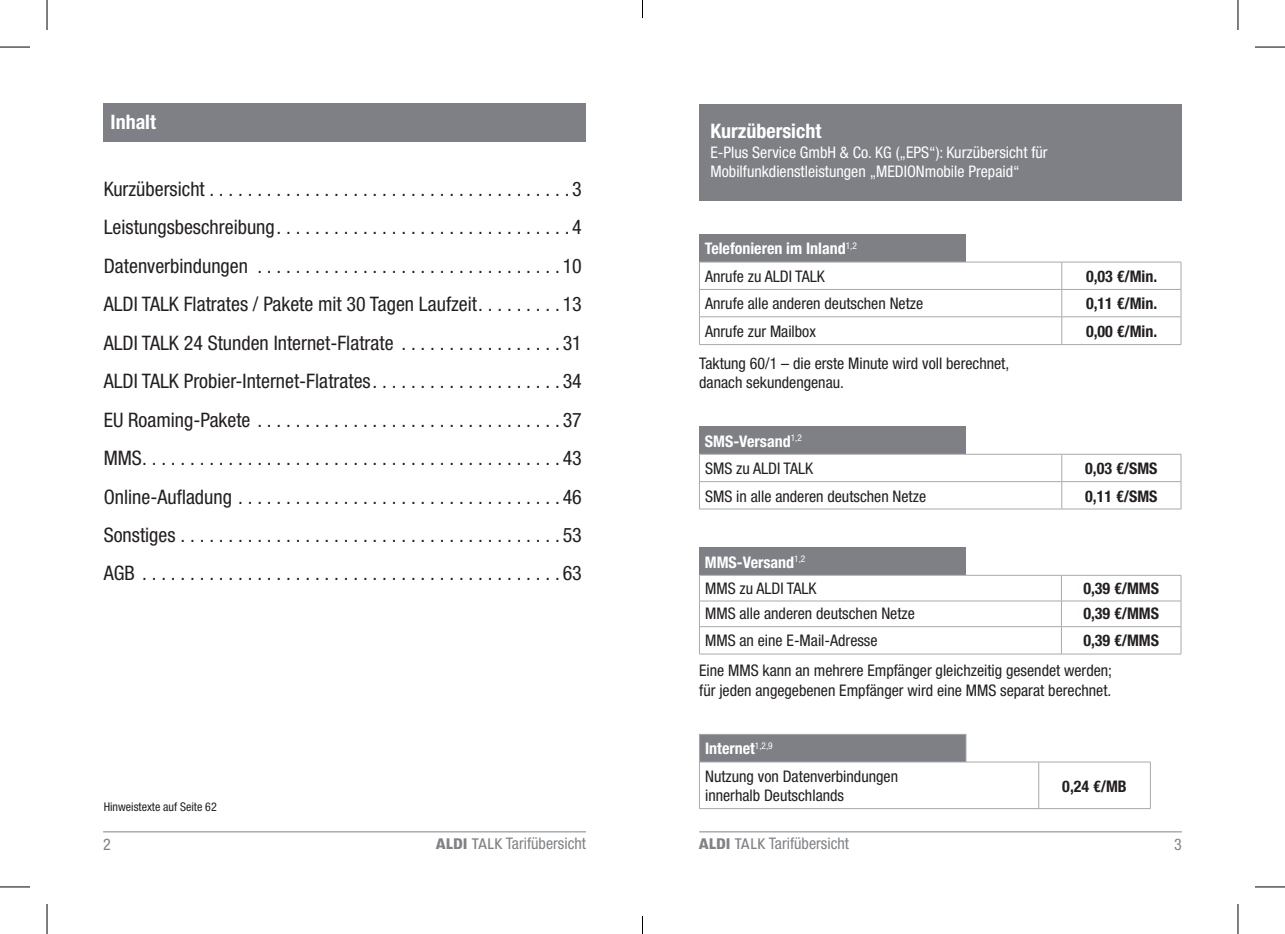
<style>
.page{position:relative;width:1285px;height:934px;background:#fff}
.page>*{position:absolute;margin:0;border:0;box-sizing:border-box;transform-origin:0 0}
.t1{font:condensed 20px/38.4px "Helvetica Neue LT";color:#231f20;text-align:justify}
.t2{font:700 condensed 20px "Helvetica Neue LT";color:#fff}
.t3{font:condensed 16px/19.2px "Helvetica Neue LT";color:#231f20}
.t4{font:condensed 16px/19.2px "Helvetica Neue LT";color:#fff}
.t5{font:700 condensed 16px "Helvetica Neue LT";color:#231f20}
.t6{font:condensed 16px "Helvetica Neue LT";color:#808285}
.t7{font:700 condensed 16px/27.6px "Helvetica Neue LT";color:#fff}
.t8{font:condensed 12px "Helvetica Neue LT";color:#231f20}
.s1{font-weight:400;color:#231f20}
.s2{font-weight:700;color:#fff}
.s3{font-family:"ALDISUED Bold";font-stretch:normal}
.s4{font-family:"ALDISUED Regular";font-stretch:normal}
</style>
<div class="page">
<hr style="left:103px;top:831px;width:483px;height:1px;background:#808285">
<hr style="left:699px;top:831px;width:482px;height:1px;background:#808285">
<div style="left:104px;top:103px;width:482px;height:39px;background:#7e8086"></div>
<div style="left:699px;top:104px;width:482px;height:96px;background:#7e8086"></div>
<div style="left:699px;top:234px;width:266px;height:28px;background:#7e8086"></div>
<hr style="left:699px;top:261px;width:362px;height:1px;background:#a8a9ad">
<hr style="left:1061px;top:261px;width:120px;height:1px;background:#a8a9ad">
<hr style="left:699px;top:289px;width:362px;height:1px;background:#a8a9ad">
<hr style="left:1061px;top:289px;width:120px;height:1px;background:#a8a9ad">
<svg style="left:699px;top:262px;width:1px;height:82px"></svg>
<hr style="left:699px;top:316px;width:362px;height:1px;background:#a8a9ad">
<hr style="left:1061px;top:316px;width:120px;height:1px;background:#a8a9ad">
<svg style="left:1061px;top:262px;width:1px;height:82px"></svg>
<svg style="left:1180px;top:262px;width:1px;height:82px"></svg>
<hr style="left:699px;top:344px;width:362px;height:1px;background:#a8a9ad">
<hr style="left:1061px;top:344px;width:120px;height:1px;background:#a8a9ad">
<div style="left:699px;top:426px;width:266px;height:28px;background:#7e8086"></div>
<hr style="left:699px;top:453px;width:362px;height:1px;background:#a8a9ad">
<hr style="left:1061px;top:453px;width:120px;height:1px;background:#a8a9ad">
<svg style="left:699px;top:454px;width:1px;height:54px"></svg>
<hr style="left:699px;top:481px;width:362px;height:1px;background:#a8a9ad">
<hr style="left:1061px;top:481px;width:120px;height:1px;background:#a8a9ad">
<svg style="left:1061px;top:454px;width:1px;height:54px"></svg>
<svg style="left:1180px;top:454px;width:1px;height:54px"></svg>
<hr style="left:699px;top:508px;width:362px;height:1px;background:#a8a9ad">
<hr style="left:1061px;top:508px;width:120px;height:1px;background:#a8a9ad">
<div style="left:699px;top:547px;width:266px;height:27px;background:#7e8086"></div>
<hr style="left:699px;top:574px;width:362px;height:1px;background:#a8a9ad">
<hr style="left:1061px;top:574px;width:120px;height:1px;background:#a8a9ad">
<hr style="left:699px;top:600px;width:362px;height:1px;background:#a8a9ad">
<hr style="left:1061px;top:600px;width:120px;height:1px;background:#a8a9ad">
<svg style="left:699px;top:575px;width:1px;height:78px"></svg>
<hr style="left:699px;top:626px;width:362px;height:1px;background:#a8a9ad">
<hr style="left:1061px;top:626px;width:120px;height:1px;background:#a8a9ad">
<svg style="left:1061px;top:575px;width:1px;height:78px"></svg>
<svg style="left:1180px;top:575px;width:1px;height:78px"></svg>
<hr style="left:699px;top:653px;width:362px;height:1px;background:#a8a9ad">
<hr style="left:1061px;top:653px;width:120px;height:1px;background:#a8a9ad">
<div style="left:699px;top:734px;width:267px;height:27px;background:#7e8086"></div>
<svg style="left:699px;top:734px;width:1px;height:27px"></svg>
<hr style="left:699px;top:733px;width:267px;height:1px;background:#a8a9ad">
<svg style="left:965px;top:734px;width:1px;height:27px"></svg>
<hr style="left:699px;top:762px;width:1px;height:46px;background:#a8a9ad">
<hr style="left:699px;top:761px;width:339px;height:1px;background:#a8a9ad">
<hr style="left:699px;top:807px;width:339px;height:1px;background:#a8a9ad">
<hr style="left:1038px;top:762px;width:1px;height:46px;background:#a8a9ad">
<hr style="left:1038px;top:761px;width:112px;height:1px;background:#a8a9ad">
<hr style="left:1150px;top:762px;width:1px;height:46px;background:#a8a9ad">
<hr style="left:1038px;top:807px;width:112px;height:1px;background:#a8a9ad">
<hr style="left:0;top:47px;width:30px;height:1px;background:#000">
<hr style="left:1255px;top:47px;width:30px;height:1px;background:#000">
<hr style="left:0;top:886px;width:30px;height:1px;background:#000">
<hr style="left:1255px;top:886px;width:30px;height:1px;background:#000">
<hr style="left:47px;top:0;width:1px;height:30px;background:#000">
<hr style="left:47px;top:903px;width:1px;height:30px;background:#000">
<hr style="left:1237px;top:0;width:1px;height:30px;background:#000">
<hr style="left:1237px;top:903px;width:1px;height:30px;background:#000">
<svg style="left:642px;top:0;width:1px;height:18px"></svg>
<svg style="left:642px;top:915px;width:1px;height:18px"></svg>
<p class="t2" style="left:111px;top:110px;width:47px">Inhalt</p>
<p class="t1" style="left:104px;top:169px;width:480px">Kurzübersicht . . . . . . . . . . . . . . . . . . . . . . . . . . . . . . . . . . . . . 3<br>Leistungsbeschreibung . . . . . . . . . . . . . . . . . . . . . . . . . . . . . . 4<br>Datenverbindungen . . . . . . . . . . . . . . . . . . . . . . . . . . . . . . . 10<br>ALDI TALK Flatrates / Pakete mit 30 Tagen Laufzeit . . . . . . . . 13<br>ALDI TALK 24 Stunden Internet-Flatrate . . . . . . . . . . . . . . . . 31<br>ALDI TALK Probier-Internet-Flatrates . . . . . . . . . . . . . . . . . . . 34<br>EU Roaming-Pakete . . . . . . . . . . . . . . . . . . . . . . . . . . . . . . . 37<br>MMS . . . . . . . . . . . . . . . . . . . . . . . . . . . . . . . . . . . . . . . . . . . 43<br>Online-Aufladung . . . . . . . . . . . . . . . . . . . . . . . . . . . . . . . . . 46<br>Sonstiges . . . . . . . . . . . . . . . . . . . . . . . . . . . . . . . . . . . . . . . 53<br>AGB . . . . . . . . . . . . . . . . . . . . . . . . . . . . . . . . . . . . . . . . . . . 63</p>
<p class="t8" style="left:104px;top:799px;width:114px">Hinweistexte auf Seite 62</p>
<p class="t2" style="left:710px;top:119px;width:112px">Kurzübersicht</p>
<p class="t4" style="left:710px;top:142px;width:338px">E-Plus Service GmbH &amp; Co. KG („EPS“): Kurzübersicht für<br>Mobilfunkdienstleistungen „MEDIONmobile Prepaid“</p>
<p class="t7" style="left:705px;top:234px;width:154px">Telefonieren im Inland<sup>1,2<br></sup><span class="s1">Anrufe zu ALDI TALK</span></p>
<p class="t5" style="left:1086px;top:266px;width:73px">0,03 €/Min.</p>
<p class="t3" style="left:705px;top:294px;width:219px">Anrufe alle anderen deutschen Netze</p>
<p class="t5" style="left:1086px;top:294px;width:73px">0,11 €/Min.</p>
<p class="t3" style="left:705px;top:321px;width:112px">Anrufe zur Mailbox</p>
<p class="t5" style="left:1086px;top:321px;width:73px">0,00 €/Min.</p>
<p class="t3" style="left:699px;top:353px;width:311px">Taktung 60/1 – die erste Minute wird voll berechnet, danach sekundengenau.</p>
<p class="t3" style="left:705px;top:427px;width:110px;line-height:27.6px"><span class="s2">SMS-Versand</span><sup>1,2<br></sup>SMS zu ALDI TALK</p>
<p class="t5" style="left:1085px;top:458px;width:74px">0,03 €/SMS</p>
<p class="t3" style="left:705px;top:486px;width:222px">SMS in alle anderen deutschen Netze</p>
<p class="t5" style="left:1085px;top:486px;width:74px">0,11 €/SMS</p>
<p class="t3" style="left:705px;top:548px;width:113px;line-height:25.8px"><span class="s2">MMS-Versand</span><sup>1,2<br></sup>MMS zu ALDI TALK</p>
<p class="t5" style="left:1083px;top:578px;width:77px">0,39 €/MMS</p>
<p class="t3" style="left:705px;top:603px;width:211px">MMS alle anderen deutschen Netze</p>
<p class="t5" style="left:1083px;top:603px;width:77px">0,39 €/MMS</p>
<p class="t3" style="left:705px;top:630px;width:174px">MMS an eine E-Mail-Adresse</p>
<p class="t5" style="left:1083px;top:630px;width:77px">0,39 €/MMS</p>
<p class="t3" style="left:699px;top:660px;width:414px">Eine MMS kann an mehrere Empfänger gleichzeitig gesendet werden; für jeden angegebenen Empfänger wird eine MMS separat berechnet.</p>
<p class="t3" style="left:705px;top:734px;width:194px;line-height:27.6px"><span class="s2">Internet</span><sup>1,2,9<br></sup>Nutzung von Datenverbindungen</p>
<p class="t3" style="left:705px;top:785px;width:140px">innerhalb Deutschlands</p>
<p class="t5" style="left:1062px;top:775px;width:66px">0,24 €/MB</p>
<p class="t6" style="left:103px;top:834px;width:9px">2</p>
<p class="t6" style="left:436px;top:833px;width:152px"><span class="s3">ALDI</span> <span class="s4">TALK</span> Tarifübersicht</p>
<p class="t6" style="left:699px;top:833px;width:152px"><span class="s3">ALDI</span> <span class="s4">TALK</span> Tarifübersicht</p>
<p class="t6" style="left:1174px;top:834px;width:9px">3</p>
</div>
